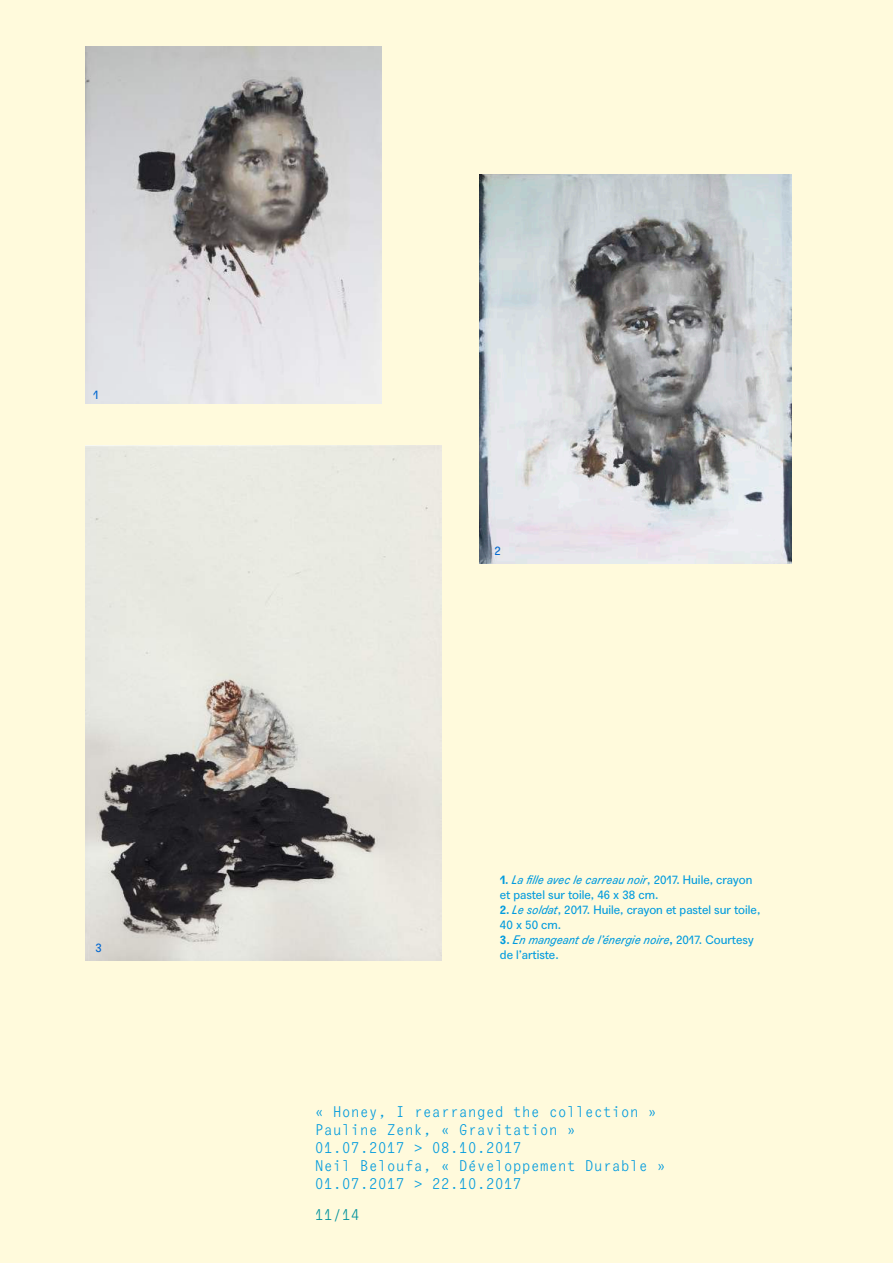
<style>
.page{position:relative;width:893px;height:1263px;background:#fffadc}
.page>*{position:absolute;margin:0;border:0;box-sizing:border-box;transform-origin:0 0}
.t1{font:15px/18px "Agipo Mono";color:#009bde}
.t2{font:15px "Agipo Mono";color:#00929e}
.t3{font:12px/15px "Agipo";color:#009bde}
.t4{font:italic 12px/15px "Agipo";color:#009bde}
.t5{font:12px "Agipo";color:#0066d0}
.s1{font-weight:700}
.s2{font-style:italic}
.s3{font-weight:700;font-style:normal}
.s4{font-style:normal}
</style>
<div class="page">
<img style="left:85px;top:47px;width:296px;height:357px">
<img style="left:480px;top:174px;width:311px;height:389px">
<img style="left:85px;top:446px;width:356px;height:514px">
<p class="t5" style="left:94px;top:385px;width:7px">1</p>
<p class="t5" style="left:96px;top:938px;width:8px">3</p>
<p class="t5" style="left:495px;top:541px;width:8px">2</p>
<p class="t3" style="left:500px;top:871px;width:254px"><span class="s1">1.</span> <span class="s2">La fille avec le carreau noir</span>, 2017. Huile, crayon et pastel sur toile, 46 x 38 cm.</p>
<p class="t3" style="left:500px;top:901px;width:262px"><span class="s1">2.</span> <span class="s2">Le soldat</span>, 2017. Huile, crayon et pastel sur toile,<br>40 x 50 cm.</p>
<p class="t4" style="left:500px;top:931px;width:255px"><span class="s3">3.</span> En mangeant de l’énergie noire<span class="s3">,</span> <span class="s4">2017. Courtesy de l’artiste.</span></p>
<p class="t1" style="left:315px;top:1101px;width:353px">« Honey, I rearranged the collection »<br>Pauline Zenk, « Gravitation »<br>01.07.2017 &gt; 08.10.2017<br>Neil Beloufa, « Développement Durable »<br>01.07.2017 &gt; 22.10.2017</p>
<p class="t2" style="left:315px;top:1204px;width:46px">11/14</p>
</div>
